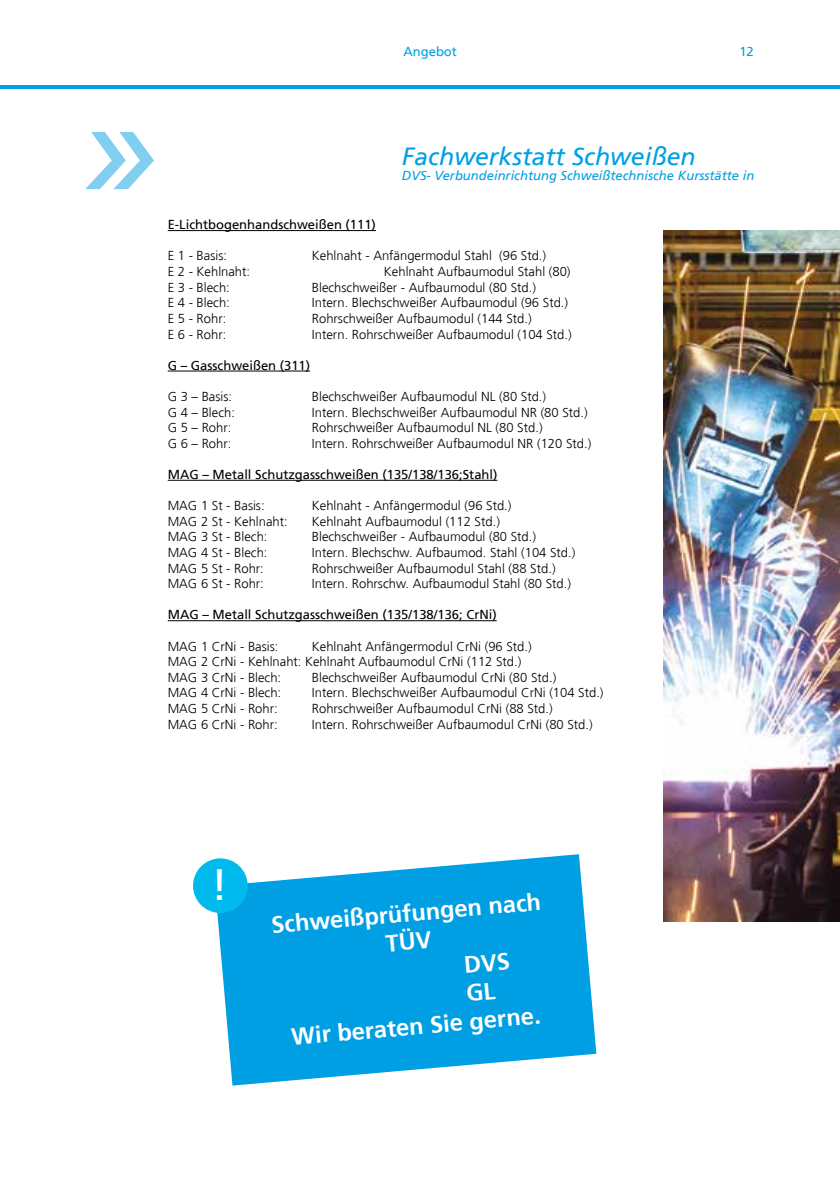
<style>
.page{position:relative;width:840px;height:1191px;background:#fff}
.page>*{position:absolute;margin:0;border:0;box-sizing:border-box;transform-origin:0 0}
.t1{font:italic 24.8px "Frutiger";color:#009fe3}
.t2{font:700 23.6px "Frutiger";color:#fff}
.t3{font:300 13px/15.6px "Frutiger";color:#000}
.t4{font:13px "Frutiger";color:#000}
.t5{font:italic 13px "Frutiger";color:#009fe3}
.t6{font:13px "Frutiger";color:#009fe3}
</style>
<div class="page">
<hr style="left:0;top:85px;width:839px;height:4px;background:#009fe3">
<svg style="left:85px;top:132px;width:69px;height:57px"></svg>
<svg style="left:217px;top:854px;width:379px;height:231px;fill:#009fe3"></svg>
<div style="left:193px;top:858px;width:54px;height:55px;background:#00baee;border-radius:50%"></div>
<img style="left:663px;top:230px;width:176px;height:691px">
<hr style="left:168px;top:230px;width:208px;height:1px;background:#000">
<hr style="left:168px;top:371px;width:142px;height:1px;background:#000">
<hr style="left:168px;top:480px;width:329px;height:1px;background:#000">
<hr style="left:168px;top:620px;width:328px;height:1px;background:#000">
<svg style="left:385px;top:928px;width:46px;height:23px"></svg>
<svg style="left:465px;top:952px;width:44px;height:21px"></svg>
<svg style="left:466px;top:982px;width:29px;height:19px"></svg>
<p class="t6" style="left:403px;top:44px;width:55px">Angebot</p>
<p class="t6" style="left:739px;top:44px;width:16px">12</p>
<h1 class="t1" style="left:402px;top:142px;width:295px">Fachwerkstatt Schweißen</h1>
<p class="t5" style="left:402px;top:168px;width:354px">DVS- Verbundeinrichtung Schweißtechnische Kursstätte in</p>
<p class="t4" style="left:168px;top:217px;width:210px">E-Lichtbogenhandschweißen (111)</p>
<p class="t3" style="left:168px;top:248px;width:61px">E 1 - Basis:</p>
<p class="t3" style="left:312px;top:248px;width:236px">Kehlnaht - Anfängermodul Stahl (96 Std.)</p>
<p class="t3" style="left:168px;top:264px;width:84px">E 2 - Kehlnaht:</p>
<p class="t3" style="left:384px;top:264px;width:188px">Kehlnaht Aufbaumodul Stahl (80)</p>
<p class="t3" style="left:168px;top:280px;width:64px">E 3 - Blech:</p>
<p class="t3" style="left:312px;top:280px;width:225px">Blechschweißer - Aufbaumodul (80 Std.)</p>
<p class="t3" style="left:168px;top:295px;width:64px">E 4 - Blech:</p>
<p class="t3" style="left:312px;top:295px;width:257px">Intern. Blechschweißer Aufbaumodul (96 Std.)</p>
<p class="t3" style="left:168px;top:311px;width:60px">E 5 - Rohr:</p>
<p class="t3" style="left:312px;top:311px;width:221px">Rohrschweißer Aufbaumodul (144 Std.)</p>
<p class="t3" style="left:168px;top:326px;width:60px">E 6 - Rohr:</p>
<p class="t3" style="left:312px;top:326px;width:261px">Intern. Rohrschweißer Aufbaumodul (104 Std.)</p>
<p class="t4" style="left:168px;top:357px;width:144px">G – Gasschweißen (311)</p>
<p class="t3" style="left:168px;top:389px;width:66px">G 3 – Basis:</p>
<p class="t3" style="left:312px;top:389px;width:236px">Blechschweißer Aufbaumodul NL (80 Std.)</p>
<p class="t3" style="left:168px;top:404px;width:69px">G 4 – Blech:</p>
<p class="t3" style="left:312px;top:404px;width:277px">Intern. Blechschweißer Aufbaumodul NR (80 Std.)</p>
<p class="t3" style="left:168px;top:420px;width:65px">G 5 – Rohr:</p>
<p class="t3" style="left:312px;top:420px;width:232px">Rohrschweißer Aufbaumodul NL (80 Std.)</p>
<p class="t3" style="left:168px;top:436px;width:65px">G 6 – Rohr:</p>
<p class="t3" style="left:312px;top:436px;width:281px">Intern. Rohrschweißer Aufbaumodul NR (120 Std.)</p>
<p class="t4" style="left:168px;top:467px;width:331px">MAG – Metall Schutzgasschweißen (135/138/136;Stahl)</p>
<p class="t3" style="left:168px;top:498px;width:98px">MAG 1 St - Basis:</p>
<p class="t3" style="left:312px;top:498px;width:201px">Kehlnaht - Anfängermodul (96 Std.)</p>
<p class="t3" style="left:168px;top:514px;width:121px">MAG 2 St - Kehlnaht:</p>
<p class="t3" style="left:312px;top:514px;width:189px">Kehlnaht Aufbaumodul (112 Std.)</p>
<p class="t3" style="left:168px;top:529px;width:101px">MAG 3 St - Blech:</p>
<p class="t3" style="left:312px;top:529px;width:225px">Blechschweißer - Aufbaumodul (80 Std.)</p>
<p class="t3" style="left:168px;top:545px;width:101px">MAG 4 St - Blech:</p>
<p class="t3" style="left:312px;top:545px;width:265px">Intern. Blechschw. Aufbaumod. Stahl (104 Std.)</p>
<p class="t3" style="left:168px;top:560px;width:98px">MAG 5 St - Rohr:</p>
<p class="t3" style="left:312px;top:560px;width:245px">Rohrschweißer Aufbaumodul Stahl (88 Std.)</p>
<p class="t3" style="left:168px;top:576px;width:98px">MAG 6 St - Rohr:</p>
<p class="t3" style="left:312px;top:576px;width:260px">Intern. Rohrschw. Aufbaumodul Stahl (80 Std.)</p>
<p class="t4" style="left:168px;top:607px;width:330px">MAG – Metall Schutzgasschweißen (135/138/136; CrNi)</p>
<p class="t3" style="left:168px;top:638px;width:112px">MAG 1 CrNi - Basis:</p>
<p class="t3" style="left:168px;top:638px;width:365px;text-indent:144px">Kehlnaht Anfängermodul CrNi (96 Std.)<br>MAG 2 CrNi - Kehlnaht: Kehlnaht Aufbaumodul CrNi (112 Std.)<br>MAG 3 CrNi - Blech:</p>
<p class="t3" style="left:312px;top:670px;width:246px">Blechschweißer Aufbaumodul CrNi (80 Std.)</p>
<p class="t3" style="left:168px;top:685px;width:115px">MAG 4 CrNi - Blech:</p>
<p class="t3" style="left:312px;top:685px;width:293px">Intern. Blechschweißer Aufbaumodul CrNi (104 Std.)</p>
<p class="t3" style="left:168px;top:701px;width:111px">MAG 5 CrNi - Rohr:</p>
<p class="t3" style="left:312px;top:701px;width:242px">Rohrschweißer Aufbaumodul CrNi (88 Std.)</p>
<p class="t3" style="left:168px;top:716px;width:111px">MAG 6 CrNi - Rohr:</p>
<p class="t3" style="left:312px;top:716px;width:282px">Intern. Rohrschweißer Aufbaumodul CrNi (80 Std.)</p>
<h2 class="t2" style="left:270px;top:911px;width:272px;rotate:-5deg">Schweißprüfungen nach</h2>
<h2 class="t2" style="left:290px;top:1023px;width:251px;rotate:-5deg">Wir beraten Sie gerne.</h2>
</div>
